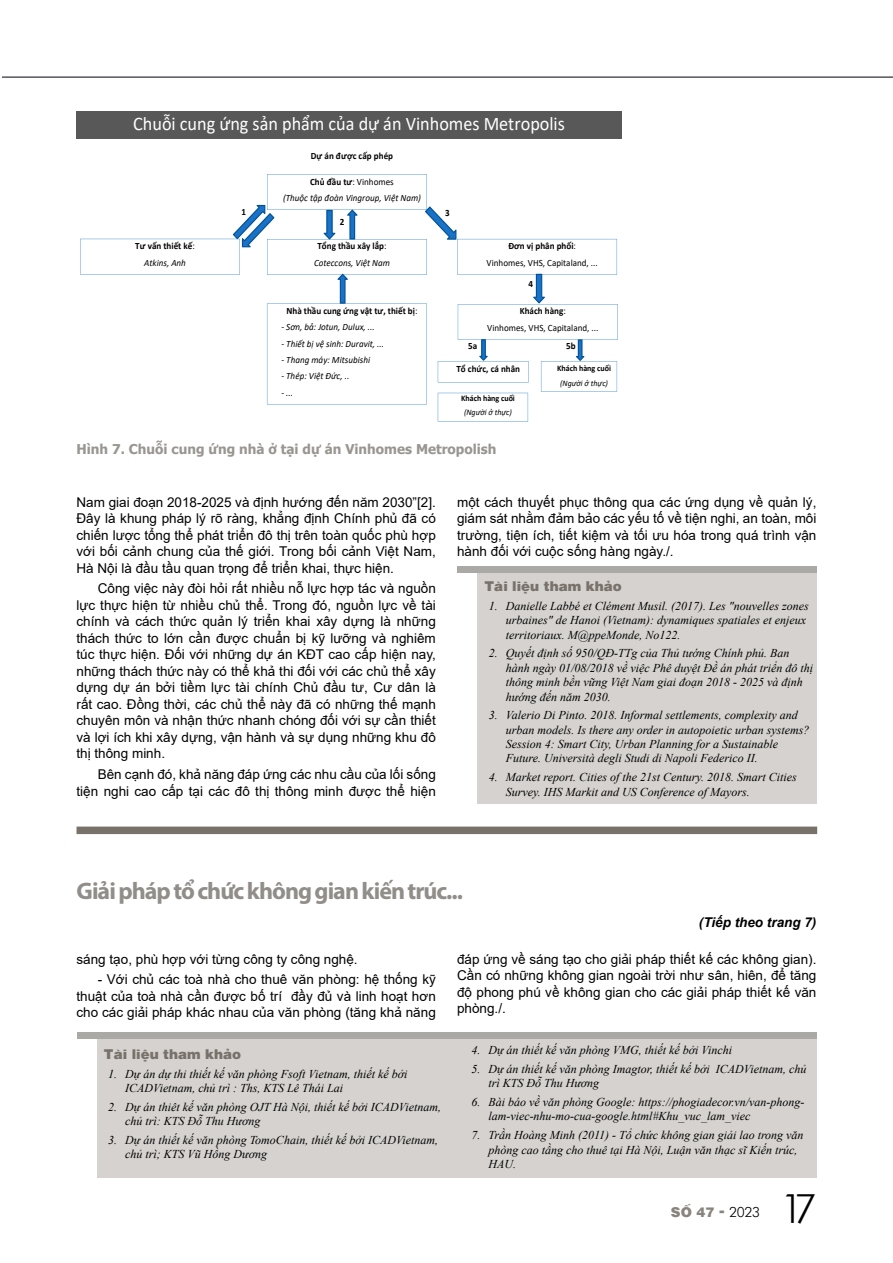
<style>
.page{position:relative;width:893px;height:1263px;background:#fff}
.page>*{position:absolute;margin:0;border:0;box-sizing:border-box;transform-origin:0 0}
.t1{font:39px "Vn Futura";color:#000}
.t2{font:700 24px "Myriad Pro";letter-spacing:-.04em;color:#918d88}
.t3{font:19.2px "Calibri";color:#fff;scale:.95 1}
.t4{font:13.5px/16.5px "Arial";color:#000;text-align:justify}
.t5{font:700 13.5px "Tahoma";color:#999691}
.t6{font:900 13.5px "Vn Switz";color:#79726b}
.t7{font:italic 700 13.5px "Arial";color:#000}
.t8{font:900 13.5px "Vn Switz";color:#89847e}
.t9{font:italic 12px/14.4px "Times New Roman";color:#000}
.t10{font:italic 9.6px/16.4px "Calibri";color:#000;text-align:center;scale:.95 1}
.t11{font:700 9.6px/16.4px "Calibri";color:#000;text-align:center;scale:.95 1}
.t12{font:9.6px/16.4px "Calibri";color:#000;text-align:center;scale:.95 1}
.t13{font:700 8.4px "Calibri";letter-spacing:-.005em;color:#000;scale:.95 1}
.t14{font:italic 8.4px "Calibri";color:#000;scale:.95 1}
.s1{font-weight:700;font-style:normal}
.s2{font-style:normal}
.s3{font-weight:400}
.s4{font-weight:400;font-style:italic}
.s5{font-weight:700}
.s6{font-family:"Vn Futura";font-weight:400;color:#000}
</style>
<div class="page">
<hr style="left:2px;top:77px;width:891px;height:1px;background:#000007">
<div style="left:77px;top:111px;width:545px;height:28px;background:#585858"></div>
<svg style="left:80px;top:174px;width:538px;height:247px"></svg>
<div style="left:477px;top:572px;width:339px;height:231px;background:#d5d2cf"></div>
<div style="left:457px;top:566px;width:359px;height:7px;background:#aba9a5"></div>
<div style="left:97px;top:1039px;width:719px;height:139px;background:#d5d2cf"></div>
<div style="left:77px;top:1033px;width:739px;height:6px;background:#aba9a5"></div>
<div style="left:77px;top:826px;width:740px;height:8px;background:#79726b"></div>
<h3 class="t3" style="left:133px;top:110px;width:456px">Chuỗi cung ứng sản phẩm của dự án Vinhomes Metropolis</h3>
<p class="t11" style="left:311px;top:148px;width:88px">Dự án được cấp phép</p>
<p class="t10" style="left:283px;top:173px;width:147px"><span class="s1">Chủ đầu tư</span><span class="s2">: Vinhomes<br></span>(Thuộc tập đoàn Vingroup, Việt Nam)</p>
<p class="t10" style="left:314px;top:238px;width:81px"><span class="s1">Tổng thầu xây lắp</span><span class="s2">:<br></span>Coteccons, Việt Nam</p>
<p class="t11" style="left:241px;top:204px;width:6px">1</p>
<p class="t11" style="left:445px;top:205px;width:6px">3</p>
<p class="t11" style="left:340px;top:213px;width:6px">2</p>
<p class="t11" style="left:135px;top:238px;width:64px">Tư vấn thiết kế<span class="s3">:<br></span><span class="s4">Atkins, Anh</span></p>
<p class="t12" style="left:487px;top:238px;width:119px"><span class="s5">Đơn vị phân phối</span>:<br>Vinhomes, VHS, Capitaland, ...</p>
<p class="t11" style="left:286px;top:302px;width:139px">Nhà thầu cung ứng vật tư, thiết bị<span class="s3">:</span></p>
<p class="t10" style="left:281px;top:318px;width:100px">- Sơn, bả: Jotun, Dulux, ...</p>
<p class="t10" style="left:281px;top:335px;width:110px">- Thiết bị vệ sinh: Duravit, ...</p>
<p class="t10" style="left:281px;top:351px;width:95px">- Thang máy: Mitsubishi</p>
<p class="t10" style="left:281px;top:367px;width:73px">- Thép: Việt Đức, ..</p>
<p class="t10" style="left:281px;top:384px;width:14px">- ...</p>
<p class="t11" style="left:528px;top:275px;width:6px">4</p>
<p class="t12" style="left:487px;top:303px;width:119px"><span class="s5">Khách hàng</span>:<br>Vinhomes, VHS, Capitaland, ...</p>
<p class="t11" style="left:468px;top:338px;width:11px">5a</p>
<p class="t11" style="left:566px;top:338px;width:11px">5b</p>
<p class="t11" style="left:456px;top:360px;width:69px">Tổ chức, cá nhân</p>
<p class="t13" style="left:557px;top:362px;width:58px">Khách hàng cuối</p>
<p class="t14" style="left:560px;top:377px;width:52px">(Người ở thực)</p>
<p class="t13" style="left:461px;top:393px;width:58px">Khách hàng cuối</p>
<p class="t14" style="left:464px;top:407px;width:52px">(Người ở thực)</p>
<p class="t5" style="left:77px;top:440px;width:421px">Hình 7. Chuỗi cung ứng nhà ở tại dự án Vinhomes Metropolish</p>
<p class="t4" style="left:77px;top:494px;width:361px">Nam giai đoạn 2018-2025 và định hướng đến năm 2030”[2].<br>Đây là khung pháp lý rõ ràng, khẳng định Chính phủ đã có chiến lược tổng thể phát triển đô thị trên toàn quốc phù hợp với bối cảnh chung của thế giới. Trong bối cảnh Việt Nam, Hà Nội là đầu tầu quan trọng để triển khai, thực hiện.</p>
<p class="t4" style="left:77px;top:580px;width:361px;text-indent:21px">Công việc này đòi hỏi rất nhiều nỗ lực hợp tác và nguồn lực thực hiện từ nhiều chủ thể. Trong đó, nguồn lực về tài chính và cách thức quản lý triển khai xây dựng là những thách thức to lớn cần được chuẩn bị kỹ lưỡng và nghiêm túc thực hiện. Đối với những dự án KĐT cao cấp hiện nay, những thách thức này có thể khả thi đối với các chủ thể xây dựng dự án bởi tiềm lực tài chính Chủ đầu tư, Cư dân là rất cao. Đồng thời, các chủ thể này đã có những thế mạnh chuyên môn và nhận thức nhanh chóng đối với sự cần thiết và lợi ích khi xây dựng, vận hành và sự dụng những khu đô thị thông minh.</p>
<p class="t4" style="left:77px;top:766px;width:361px;text-align:right">Bên cạnh đó, khả năng đáp ứng các nhu cầu của lối sống tiện nghi cao cấp tại các đô thị thông minh được thể hiện</p>
<p class="t4" style="left:457px;top:493px;width:361px">một cách thuyết phục thông qua các ứng dụng về quản lý, giám sát nhằm đảm bảo các yếu tố về tiện nghi, an toàn, môi trường, tiện ích, tiết kiệm và tối ưu hóa trong quá trình vận hành đối với cuộc sống hàng ngày./.</p>
<p class="t6" style="left:485px;top:577px;width:139px">T¿i lièu tham khÀo</p>
<p class="t9" style="left:506px;top:598px;width:305px;text-indent:-17px">1. Danielle Labbé et Clément Musil. (2017). Les "nouvelles zones urbaines" de Hanoi (Vietnam): dynamiques spatiales et enjeux territoriaux. M@ppeMonde, No122.</p>
<p class="t9" style="left:506px;top:646px;width:309px;text-indent:-17px">2. Quyết định số 950/QĐ-TTg của Thủ tướng Chính phủ. Ban hành ngày 01/08/2018 về việc Phê duyệt Đề án phát triển đô thị thông minh bền vững Việt Nam giai đoạn 2018 - 2025 và định hướng đến năm 2030.</p>
<p class="t9" style="left:506px;top:708px;width:305px;text-indent:-17px">3. Valerio Di Pinto. 2018. Informal settlements, complexity and urban models. Is there any order in autopoietic urban systems?<br>Session 4: Smart City, Urban Planning for a Sustainable Future. Università degli Studi di Napoli Federico II.</p>
<p class="t9" style="left:506px;top:770px;width:292px;text-indent:-17px">4. Market report. Cities of the 21st Century. 2018. Smart Cities<br>Survey. IHS Markit and US Conference of Mayors.</p>
<h2 class="t2" style="left:77px;top:875px;width:388px">Giải pháp tổ chức không gian kiến trúc...</h2>
<p class="t7" style="left:699px;top:913px;width:119px">(Tiếp theo trang 7)</p>
<p class="t4" style="left:77px;top:951px;width:283px">sáng tạo, phù hợp với từng công ty công nghệ.</p>
<p class="t4" style="left:77px;top:971px;width:361px;text-indent:21px">- Với chủ các toà nhà cho thuê văn phòng: hệ thống kỹ thuật của toà nhà cần được bố trí đầy đủ và linh hoạt hơn cho các giải pháp khác nhau của văn phòng (tăng khả năng</p>
<p class="t6" style="left:104px;top:1045px;width:139px">T¿i lièu tham khÀo</p>
<p class="t9" style="left:125px;top:1066px;width:284px;text-indent:-17px">1. Dự án dự thi thiết kế văn phòng Fsoft Vietnam, thiết kế bởi<br>ICADVietnam, chủ trì : Ths, KTS Lê Thái Lai</p>
<p class="t9" style="left:125px;top:1099px;width:317px;text-indent:-17px">2. Dự án thiêt kế văn phòng OJT Hà Nội, thiết kế bởi ICADVietnam, chủ trì: KTS Đỗ Thu Hương</p>
<p class="t9" style="left:125px;top:1132px;width:314px;text-indent:-17px">3. Dự án thiết kế văn phòng TomoChain, thiết kế bởi ICADVietnam, chủ trì; KTS Vũ Hồng Dương</p>
<p class="t4" style="left:457px;top:951px;width:361px">đáp ứng về sáng tạo cho giải pháp thiết kế các không gian).<br>Cần có những không gian ngoài trời như sân, hiên, để tăng độ phong phú về không gian cho các giải pháp thiết kế văn phòng./.</p>
<p class="t9" style="left:471px;top:1043px;width:262px">4. Dự án thiết kế văn phòng VMG, thiết kế bởi Vinchi</p>
<p class="t9" style="left:488px;top:1061px;width:320px;text-indent:-17px">5. Dự án thiết kế văn phòng Imagtor, thiết kế bởi ICADVietnam, chủ trì KTS Đỗ Thu Hương</p>
<p class="t9" style="left:488px;top:1094px;width:318px;text-indent:-17px">6. Bài báo về văn phòng Google: https://phogiadecor.vn/van-phong&shy;lam-viec-nhu-mo-cua-google.html#Khu_vuc_lam_viec</p>
<p class="t9" style="left:488px;top:1127px;width:317px;text-indent:-17px">7. Trần Hoàng Minh (2011) - Tổ chức không gian giải lao trong văn phòng cao tầng cho thuê tại Hà Nội, Luận văn thạc sĩ Kiến trúc,<br>HAU.</p>
<p class="t8" style="left:671px;top:1203px;width:91px">S¬ 47 - <span class="s6">2023</span></p>
<h1 class="t1" style="left:785px;top:1178px;width:33px">17</h1>
</div>
